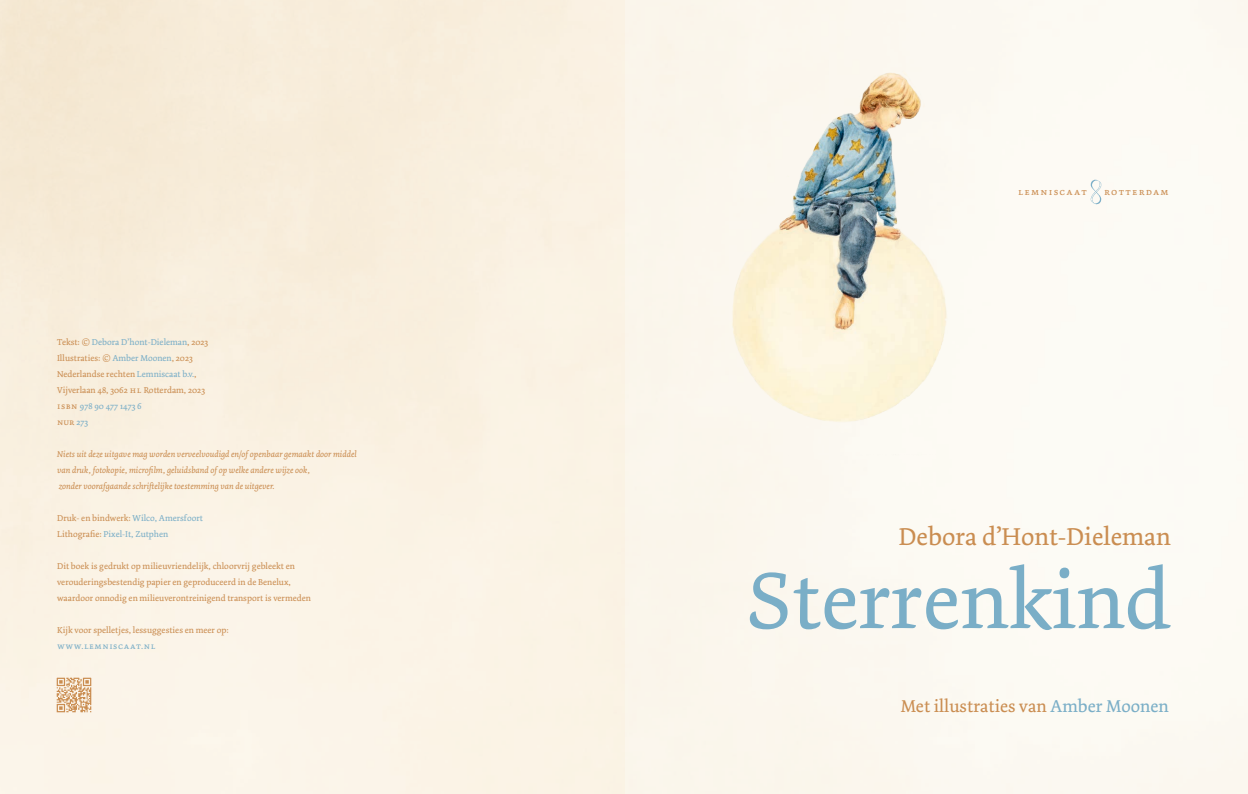
<style>
.page{position:relative;width:1248px;height:794px;background:#fff}
.page>*{position:absolute;margin:0;border:0;box-sizing:border-box;transform-origin:0 0}
.t1{font:84px "Dolly Pro";color:#7aaec7}
.t2{font:25.7px "Dolly Pro";color:#ca8d51}
.t3{font:18px "Dolly Pro";color:#ca8d51}
.t4{font:10px "Dolly Pro Regular Small Caps";letter-spacing:.12em;color:#ca8d51}
.t5{font:9px/16px "Dolly Pro";color:#ca8d51}
.t6{font:italic 9px/16px "Dolly Pro";color:#ca8d51}
.t7{font:9px/16px "Dolly Pro";color:#7aaec7}
.t8{font:9px "Dolly Pro Regular Small Caps";letter-spacing:.06em;color:#7aaec7}
.t9{font:9px "Dolly Pro Regular Small Caps";color:#ca8d51}
.s1{color:#7aaec7}
.s2{font-family:"Dolly Pro Regular Small Caps"}
.s3{font-family:"Dolly Pro";color:#7aaec7}
.s4{color:#ca8d51}
</style>
<div class="page">
<img style="left:704px;top:58px;width:290px;height:404px">
<img style="left:52px;top:674px;width:43px;height:42px">
<img style="left:1090px;top:180px;width:11px;height:24px">
<p class="t5" style="left:57px;top:334px;width:153px">Tekst: © <span class="s1">Debora D’hont-Dieleman</span>, 2023<br>Illustraties: © <span class="s1">Amber Moonen</span>, 2023<br>Nederlandse rechten <span class="s1">Lemniscaat b.v.</span>, Vijverlaan 48, 3062 <span class="s2">hl</span> Rotterdam, 2023 <span class="s2">isbn</span> <span class="s1">978 90 477 1473 6</span></p>
<p class="t9" style="left:57px;top:416px;width:33px">nur <span class="s3">273</span></p>
<p class="t6" style="left:57px;top:446px;width:301px">Niets uit deze uitgave mag worden verveelvoudigd en/of openbaar gemaakt door middel van druk, fotokopie, microfilm, geluidsband of op welke andere wijze ook,<br>zonder voorafgaande schriftelijke toestemming van de uitgever.</p>
<p class="t7" style="left:57px;top:510px;width:147px"><span class="s4">Druk- en bindwerk:</span> Wilco, Amersfoort<br><span class="s4">Lithografie:</span> Pixel-It, Zutphen</p>
<p class="t5" style="left:57px;top:558px;width:255px">Dit boek is gedrukt op milieuvriendelijk, chloorvrij gebleekt en verouderingsbestendig papier en geproduceerd in de Benelux, waardoor onnodig en milieuverontreinigend transport is vermeden</p>
<p class="t5" style="left:57px;top:622px;width:173px">Kijk voor spelletjes, lessuggesties en meer op:</p>
<p class="t8" style="left:57px;top:640px;width:100px">www.lemniscaat.nl</p>
<p class="t4" style="left:1017px;top:185px;width:70px">lemniscaat</p>
<p class="t4" style="left:1103px;top:185px;width:66px">rotterdam</p>
<h2 class="t2" style="left:898px;top:520px;width:273px">Debora d’Hont-Dieleman</h2>
<h1 class="t1" style="left:747px;top:547px;width:425px">Sterrenkind</h1>
<h3 class="t3" style="left:900px;top:694px;width:269px">Met illustraties van <span class="s1">Amber Moonen</span></h3>
</div>
